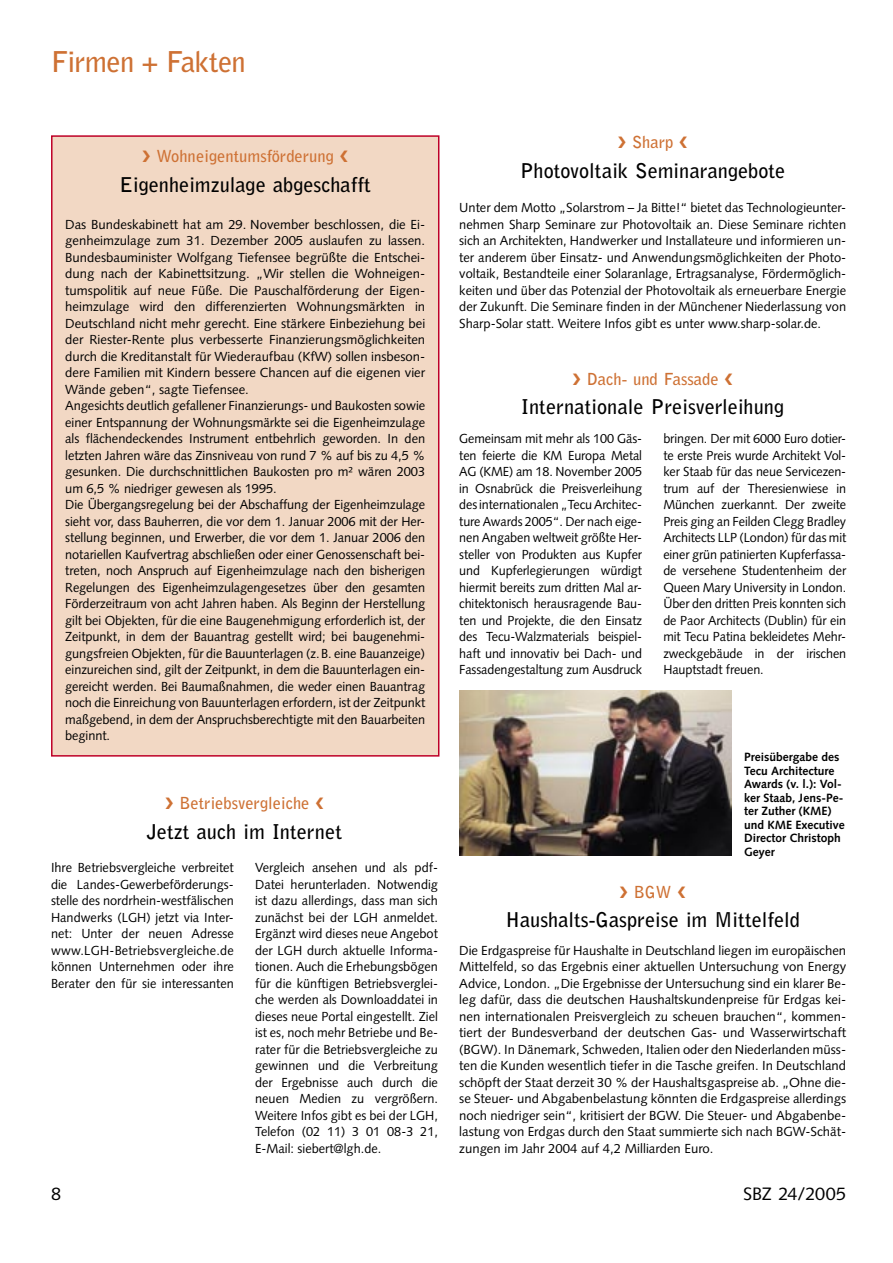
<style>
.page{position:relative;width:893px;height:1263px;background:#fff}
.page>*{position:absolute;margin:0;border:0;box-sizing:border-box;transform-origin:0 0}
.SBZ_00-Rubriken{font:700 28.5px "Bell Gothic Std";letter-spacing:-.025em;color:#ce7134}
.SBZ_15-Meldungen_Headline{font:700 20.25px "Bell Gothic Std";color:#000}
.t1{font:18px "Syntax LT Std";letter-spacing:-.005em;color:#000}
.SBZ_14-Meldungen_Dachzeile{font:700 16.5px "Bell Gothic Std";color:#ce7134}
.SBZ_05-Grundtext{font:13.2px/16.5px "Syntax LT Std";color:#000;text-align:justify}
.SBZ_05-Grundtext-2{font:13.2px/16.5px "Syntax LT Std";color:#000;text-align:justify;scale:.96 1}
.SBZ_12-Bildunterschrift{font:700 12px/13.5px "Syntax LT Std";color:#000}
</style>
<div class="page">
<img style="left:459px;top:691px;width:272px;height:165px">
<div style="left:52px;top:136px;width:387px;height:620px;background:#f2d8c4"></div>
<div style="left:51px;top:135px;width:388px;height:622px;border:2px solid #be0027"></div>
<p class="SBZ_00-Rubriken" style="left:51px;top:45px;width:196px">Firmen + Fakten</p>
<p class="SBZ_14-Meldungen_Dachzeile" style="left:142px;top:146px;width:208px">❯ Wohneigentumsförderung ❮</p>
<p class="SBZ_15-Meldungen_Headline" style="left:120px;top:172px;width:253px">Eigenheimzulage abgeschafft</p>
<p class="SBZ_05-Grundtext" style="left:65px;top:216px;width:361px">Das Bundeskabinett hat am 29. November beschlossen, die Ei&shy;genheimzulage zum 31. Dezember 2005 auslaufen zu lassen.<br>Bundesbauminister Wolfgang Tiefensee begrüßte die Entschei&shy;dung nach der Kabinettsitzung. „Wir stellen die Wohneigen&shy;tumspolitik auf neue Füße. Die Pauschalförderung der Eigen&shy;heimzulage wird den differenzierten Wohnungsmärkten in Deutschland nicht mehr gerecht. Eine stärkere Einbeziehung bei der Riester-Rente plus verbesserte Finanzierungsmöglichkeiten durch die Kreditanstalt für Wiederaufbau (KfW) sollen insbeson&shy;dere Familien mit Kindern bessere Chancen auf die eigenen vier Wände geben“, sagte Tiefensee.</p>
<p class="SBZ_05-Grundtext" style="left:65px;top:397px;width:361px">Angesichts deutlich gefallener Finanzierungs- und Baukosten sowie einer Entspannung der Wohnungsmärkte sei die Eigenheimzulage als flächendeckendes Instrument entbehrlich geworden. In den letzten Jahren wäre das Zinsniveau von rund 7 % auf bis zu 4,5 % gesunken. Die durchschnittlichen Baukosten pro m² wären 2003 um 6,5 % niedriger gewesen als 1995.</p>
<p class="SBZ_05-Grundtext" style="left:65px;top:496px;width:361px">Die Übergangsregelung bei der Abschaffung der Eigenheimzulage sieht vor, dass Bauherren, die vor dem 1. Januar 2006 mit der Her&shy;stellung beginnen, und Erwerber, die vor dem 1. Januar 2006 den notariellen Kaufvertrag abschließen oder einer Genossenschaft bei&shy;treten, noch Anspruch auf Eigenheimzulage nach den bisherigen Regelungen des Eigenheimzulagengesetzes über den gesamten Förderzeitraum von acht Jahren haben. Als Beginn der Herstellung gilt bei Objekten, für die eine Baugenehmigung erforderlich ist, der Zeitpunkt, in dem der Bauantrag gestellt wird; bei baugenehmi&shy;gungsfreien Objekten, für die Bauunterlagen (z. B. eine Bauanzeige) einzureichen sind, gilt der Zeitpunkt, in dem die Bauunterlagen ein&shy;gereicht werden. Bei Baumaßnahmen, die weder einen Bauantrag noch die Einreichung von Bauunterlagen erfordern, ist der Zeitpunkt maßgebend, in dem der Anspruchsberechtigte mit den Bauarbeiten beginnt.</p>
<p class="SBZ_14-Meldungen_Dachzeile" style="left:165px;top:793px;width:160px">❯ Betriebsvergleiche ❮</p>
<p class="SBZ_15-Meldungen_Headline" style="left:147px;top:819px;width:197px">Jetzt auch im Internet</p>
<p class="SBZ_05-Grundtext" style="left:255px;top:859px;width:184px">Vergleich ansehen und als pdf-Datei herunterladen. Notwendig ist dazu allerdings, dass man sich zunächst bei der LGH anmeldet.<br>Ergänzt wird dieses neue Angebot der LGH durch aktuelle Informa&shy;tionen. Auch die Erhebungsbögen für die künftigen Betriebsverglei&shy;che werden als Downloaddatei in dieses neue Portal eingestellt. Ziel ist es, noch mehr Betriebe und Be&shy;rater für die Betriebsvergleiche zu gewinnen und die Verbreitung der Ergebnisse auch durch die neuen Medien zu vergrößern.<br>Weitere Infos gibt es bei der LGH, Telefon (02 11) 3 01 08-3 21, E-Mail: siebert@lgh.de.</p>
<p class="SBZ_05-Grundtext" style="left:51px;top:859px;width:184px">Ihre Betriebsvergleiche verbreitet die Landes-Gewerbeförderungs&shy;stelle des nordrhein-westfälischen Handwerks (LGH) jetzt via Inter&shy;net: Unter der neuen Adresse www.LGH-Betriebsvergleiche.de können Unternehmen oder ihre Berater den für sie interessanten</p>
<p class="SBZ_14-Meldungen_Dachzeile" style="left:618px;top:132px;width:71px">❯ Sharp ❮</p>
<p class="SBZ_15-Meldungen_Headline" style="left:520px;top:158px;width:267px">Photovoltaik Seminarangebote</p>
<p class="SBZ_05-Grundtext" style="left:459px;top:199px;width:388px">Unter dem Motto „Solarstrom – Ja Bitte!“ bietet das Technologieunter&shy;nehmen Sharp Seminare zur Photovoltaik an. Diese Seminare richten sich an Architekten, Handwerker und Installateure und informieren un&shy;ter anderem über Einsatz- und Anwendungsmöglichkeiten der Photo&shy;voltaik, Bestandteile einer Solaranlage, Ertragsanalyse, Fördermöglich&shy;keiten und über das Potenzial der Photovoltaik als erneuerbare Energie der Zukunft. Die Seminare finden in der Münchener Niederlassung von Sharp-Solar statt. Weitere Infos gibt es unter www.sharp-solar.de.</p>
<p class="SBZ_14-Meldungen_Dachzeile" style="left:572px;top:369px;width:162px">❯ Dach- und Fassade ❮</p>
<p class="SBZ_15-Meldungen_Headline" style="left:521px;top:395px;width:264px">Internationale Preisverleihung</p>
<p class="SBZ_05-Grundtext-2" style="left:459px;top:430px;width:192px">Gemeinsam mit mehr als 100 Gäs&shy;ten feierte die KM Europa Metal AG (KME) am 18. November 2005 in Osnabrück die Preisverleihung des internationalen „Tecu Architec&shy;ture Awards 2005“. Der nach eige&shy;nen Angaben weltweit größte Her&shy;steller von Produkten aus Kupfer und Kupferlegierungen würdigt hiermit bereits zum dritten Mal ar&shy;chitektonisch herausragende Bau&shy;ten und Projekte, die den Einsatz des Tecu-Walzmaterials beispiel&shy;haft und innovativ bei Dach- und Fassadengestaltung zum Ausdruck</p>
<p class="SBZ_05-Grundtext-2" style="left:663px;top:430px;width:192px">bringen. Der mit 6000 Euro dotier&shy;te erste Preis wurde Architekt Vol&shy;ker Staab für das neue Servicezen&shy;trum auf der Theresienwiese in München zuerkannt. Der zweite Preis ging an Feilden Clegg Bradley Architects LLP (London) für das mit einer grün patinierten Kupferfassa&shy;de versehene Studentenheim der Queen Mary University in London.<br>Über den dritten Preis konnten sich de Paor Architects (Dublin) für ein mit Tecu Patina bekleidetes Mehr&shy;zweckgebäude in der irischen Hauptstadt freuen.</p>
<p class="SBZ_12-Bildunterschrift" style="left:744px;top:750px;width:102px">Preisübergabe des<br>Tecu Architecture<br>Awards (v. l.): Vol&shy;ker Staab, Jens-Pe&shy;ter Zuther (KME) und KME Executive<br>Director Christoph<br>Geyer</p>
<p class="SBZ_14-Meldungen_Dachzeile" style="left:620px;top:882px;width:68px">❯ BGW ❮</p>
<p class="SBZ_15-Meldungen_Headline" style="left:505px;top:908px;width:296px">Haushalts-Gaspreise im Mittelfeld</p>
<p class="SBZ_05-Grundtext" style="left:459px;top:942px;width:388px">Die Erdgaspreise für Haushalte in Deutschland liegen im europäischen Mittelfeld, so das Ergebnis einer aktuellen Untersuchung von Energy Advice, London. „Die Ergebnisse der Untersuchung sind ein klarer Be&shy;leg dafür, dass die deutschen Haushaltskundenpreise für Erdgas kei&shy;nen internationalen Preisvergleich zu scheuen brauchen“, kommen&shy;tiert der Bundesverband der deutschen Gas- und Wasserwirtschaft (BGW). In Dänemark, Schweden, Italien oder den Niederlanden müss&shy;ten die Kunden wesentlich tiefer in die Tasche greifen. In Deutschland schöpft der Staat derzeit 30 % der Haushaltsgaspreise ab. „Ohne die&shy;se Steuer- und Abgabenbelastung könnten die Erdgaspreise allerdings noch niedriger sein“, kritisiert der BGW. Die Steuer- und Abgabenbe&shy;lastung von Erdgas durch den Staat summierte sich nach BGW-Schät&shy;zungen im Jahr 2004 auf 4,2 Milliarden Euro.</p>
<p class="t1" style="left:51px;top:1183px;width:12px">8</p>
<p class="t1" style="left:743px;top:1183px;width:105px">SBZ 24/2005</p>
</div>
